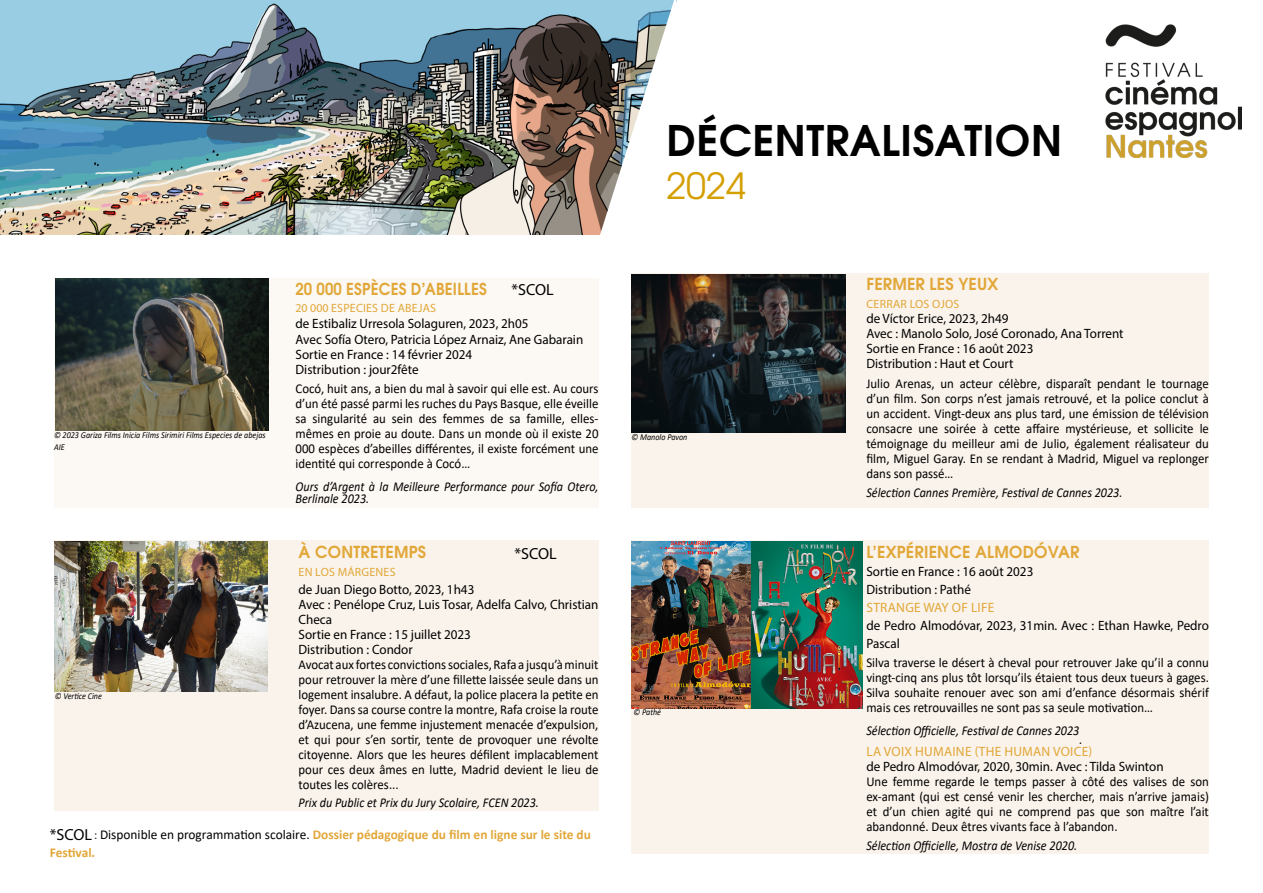
<style>
.page{position:relative;width:1263px;height:893px;background:#fff}
.page>*{position:absolute;margin:0;border:0;box-sizing:border-box;transform-origin:0 0}
.t1{font:700 42px "Te X Gyre Adventor";letter-spacing:.015em;color:#000}
.t2{font:36px "Te X Gyre Adventor";color:#d49f00}
.t3{font:700 16.5px "Te X Gyre Adventor";letter-spacing:.015em;color:#e1a738}
.t4{font:700 16.5px "Te X Gyre Adventor";letter-spacing:.015em;color:#e1a738;scale:.91 1}
.t5{font:16.05px "Myriad Pro";color:#000}
.t6{font:13.5px/15px "Calibri";color:#000;text-align:justify;scale:.95 1}
.t7{font:13.5px/15px "Myriad Pro";color:#000}
.t8{font:italic 13.5px/12px "Calibri";color:#000;scale:.9 1}
.t9{font:700 13.5px/18.8px "Calibri";color:#e1a738}
.t10{font:13.5px "Myriad Pro";letter-spacing:.02em;color:#e1a738}
.t11{font:12px "Myriad Pro";letter-spacing:.02em;color:#e1a738}
.t12{font:italic 9px/12px "Calibri";color:#000;scale:.9 1}
.s1{font-family:"Myriad Pro";font-weight:400;font-size:16.05px;color:#000}
.s2{font-weight:400;font-size:12px;color:#000}
.s3{font-weight:400;color:#000}
</style>
<div class="page">
<div style="left:631px;top:540px;width:578px;height:314px;background:#faf3eb"></div>
<div style="left:54px;top:540px;width:544px;height:270px;background:#faf3eb"></div>
<div style="left:631px;top:273px;width:578px;height:234px;background:#faf3eb"></div>
<div style="left:54px;top:278px;width:544px;height:230px;background:#fcf8f3"></div>
<img style="left:54px;top:541px;width:214px;height:151px">
<img style="left:632px;top:274px;width:214px;height:159px">
<img style="left:56px;top:278px;width:213px;height:153px">
<img style="left:1106px;top:24px;width:136px;height:133px">
<img style="left:632px;top:541px;width:230px;height:167px">
<img style="left:0;top:0;width:598px;height:234px">
<svg style="left:598px;top:0;width:79px;height:235px"></svg>
<p class="t12" style="left:54px;top:429px;width:237px">© 2023 Gariza Films Inicia Films Sirimiri Films Especies de abejas<br>AIE</p>
<p class="t12" style="left:55px;top:690px;width:54px">© Vertice Cine</p>
<p class="t4" style="left:296px;top:275px;width:212px">20 000 ESPÈCES D’ABEILLES</p>
<p class="t5" style="left:512px;top:280px;width:44px">*SCOL</p>
<p class="t11" style="left:296px;top:300px;width:142px">20 000 ESPECIES DE ABEJAS</p>
<p class="t7" style="left:296px;top:315px;width:289px;line-height:16.2px">de Estibaliz Urresola Solaguren, 2023, 2h05<br>Avec Sofía Otero, Patricia López Arnaiz, Ane Gabarain</p>
<p class="t7" style="left:296px;top:347px;width:178px">Sortie en France : 14 février 2024</p>
<p class="t7" style="left:296px;top:362px;width:125px">Distribution : jour2fête</p>
<p class="t6" style="left:296px;top:381px;width:320px">Cocó, huit ans, a bien du mal à savoir qui elle est. Au cours d’un été passé parmi les ruches du Pays Basque, elle éveille sa singularité au sein des femmes de sa famille, elles&shy;mêmes en proie au doute. Dans un monde où il existe 20<br>000 espèces d’abeilles différentes, il existe forcément une identité qui corresponde à Cocó…</p>
<p class="t8" style="left:296px;top:480px;width:338px">Ours d’Argent à la Meilleure Performance pour Sofía Otero,<br>Berlinale 2023.</p>
<p class="t3" style="left:299px;top:537px;width:129px">À CONTRETEMPS</p>
<p class="t5" style="left:514px;top:544px;width:44px">*SCOL</p>
<p class="t11" style="left:299px;top:564px;width:98px">EN LOS MÁRGENES</p>
<p class="t7" style="left:298px;top:581px;width:177px">de Juan Diego Botto, 2023, 1h43</p>
<p class="t7" style="left:298px;top:596px;width:301px">Avec : Penélope Cruz, Luis Tosar, Adelfa Calvo, Christian<br>Checa</p>
<p class="t7" style="left:298px;top:626px;width:174px">Sortie en France : 15 juillet 2023</p>
<p class="t7" style="left:298px;top:641px;width:116px">Distribution : Condor</p>
<p class="t6" style="left:298px;top:656px;width:317px">Avocat aux fortes convictions sociales, Rafa a jusqu’à minuit pour retrouver la mère d’une fillette laissée seule dans un logement insalubre. A défaut, la police placera la petite en foyer. Dans sa course contre la montre, Rafa croise la route d’Azucena, une femme injustement menacée d’expulsion, et qui pour s’en sortir, tente de provoquer une révolte citoyenne. Alors que les heures défilent implacablement pour ces deux âmes en lutte, Madrid devient le lieu de toutes les colères...</p>
<p class="t8" style="left:298px;top:796px;width:269px">Prix du Public et Prix du Jury Scolaire, FCEN 2023.</p>
<p class="t9" style="left:50px;top:825px;width:542px"><span class="s1">*SCOL</span> <span class="s2">:</span> <span class="s3">Disponible en programmation scolaire.</span> Dossier pédagogique du film en ligne sur le site du<br>Festival.</p>
<p class="t1" style="left:667px;top:104px;width:397px">DÉCENTRALISATION</p>
<p class="t2" style="left:666px;top:157px;width:81px">2024</p>
<p class="t12" style="left:631px;top:431px;width:64px">© Manolo Pavon</p>
<p class="t12" style="left:634px;top:706px;width:32px">© Pathé</p>
<p class="t3" style="left:866px;top:270px;width:134px">FERMER LES YEUX</p>
<p class="t11" style="left:866px;top:297px;width:94px">CERRAR LOS OJOS</p>
<p class="t7" style="left:866px;top:311px;width:144px">de Víctor Erice, 2023, 2h49</p>
<p class="t7" style="left:866px;top:326px;width:259px">Avec : Manolo Solo, José Coronado, Ana Torrent</p>
<p class="t7" style="left:866px;top:341px;width:169px">Sortie en France : 16 août 2023</p>
<p class="t7" style="left:866px;top:356px;width:149px">Distribution : Haut et Court</p>
<p class="t6" style="left:866px;top:375px;width:362px">Julio Arenas, un acteur célèbre, disparaît pendant le tournage d’un film. Son corps n’est jamais retrouvé, et la police conclut à un accident. Vingt-deux ans plus tard, une émission de télévision consacre une soirée à cette affaire mystérieuse, et sollicite le témoignage du meilleur ami de Julio, également réalisateur du film, Miguel Garay. En se rendant à Madrid, Miguel va replonger dans son passé…</p>
<p class="t8" style="left:866px;top:486px;width:286px">Sélection Cannes Première, Festival de Cannes 2023.</p>
<p class="t3" style="left:866px;top:537px;width:214px">L’EXPÉRIENCE ALMODÓVAR</p>
<p class="t7" style="left:866px;top:563px;width:169px">Sortie en France : 16 août 2023</p>
<p class="t7" style="left:866px;top:581px;width:106px">Distribution : Pathé</p>
<p class="t10" style="left:866px;top:599px;width:129px">STRANGE WAY OF LIFE</p>
<p class="t7" style="left:866px;top:616px;width:344px;line-height:18px">de Pedro Almodóvar, 2023, 31min. Avec : Ethan Hawke, Pedro<br>Pascal</p>
<p class="t6" style="left:866px;top:655px;width:362px">Silva traverse le désert à cheval pour retrouver Jake qu’il a connu vingt-cinq ans plus tôt lorsqu’ils étaient tous deux tueurs à gages.<br>Silva souhaite renouer avec son ami d’enfance désormais shérif mais ces retrouvailles ne sont pas sa seule motivation…</p>
<p class="t8" style="left:866px;top:724px;width:238px">Sélection Officielle, Festival de Cannes 2023</p>
<p class="t8" style="left:1079px;top:733px;width:5px">.</p>
<p class="t10" style="left:866px;top:743px;width:227px">LA VOIX HUMAINE (THE HUMAN VOICE)</p>
<p class="t7" style="left:866px;top:758px;width:299px">de Pedro Almodóvar, 2020, 30min. Avec : Tilda Swinton</p>
<p class="t6" style="left:866px;top:773px;width:362px">Une femme regarde le temps passer à côté des valises de son ex-amant (qui est censé venir les chercher, mais n’arrive jamais) et d’un chien agité qui ne comprend pas que son maître l’ait abandonné. Deux êtres vivants face à l’abandon.</p>
<p class="t8" style="left:866px;top:839px;width:236px">Sélection Officielle, Mostra de Venise 2020.</p>
</div>
